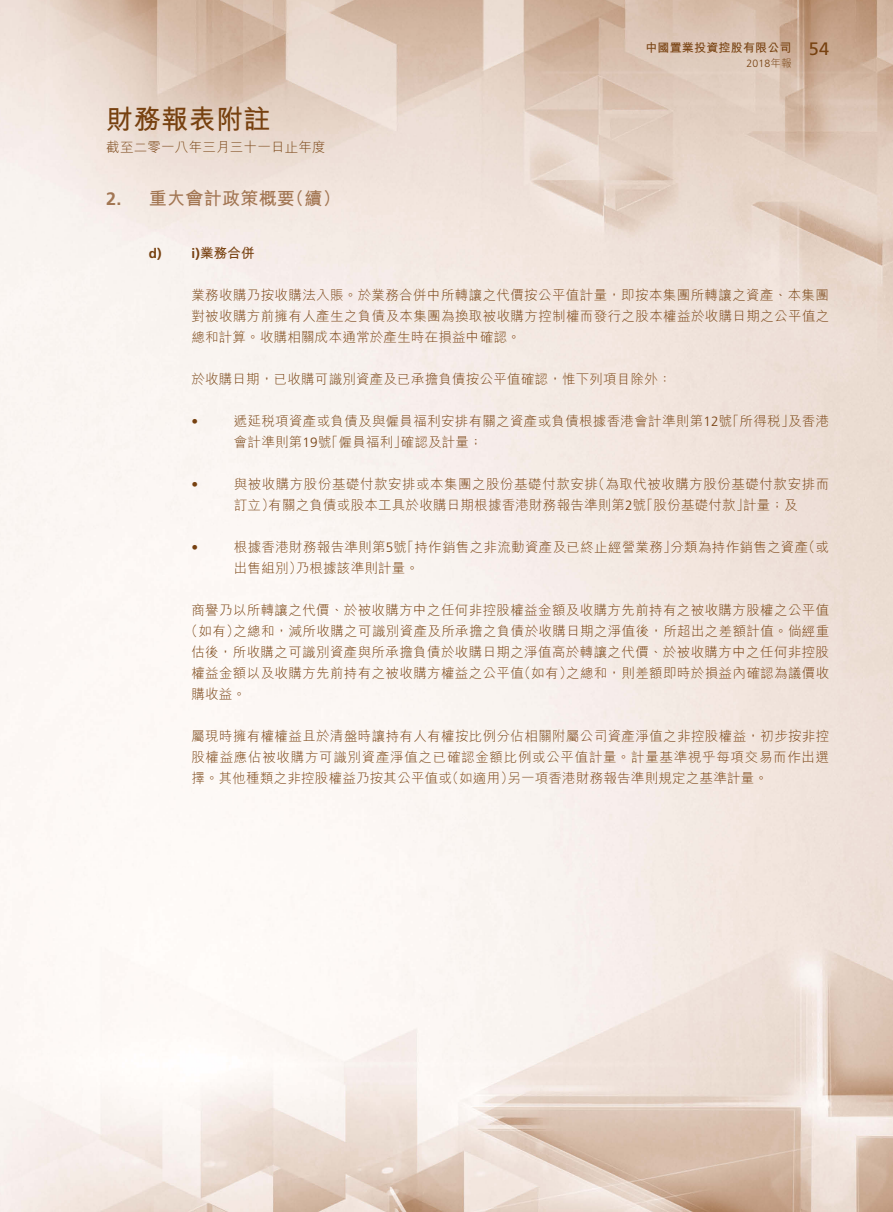
<style>
.page{position:relative;width:893px;height:1212px;background:#fff}
.page>*{position:absolute;margin:0;border:0;box-sizing:border-box;transform-origin:0 0}
.t1{font:700 27px "M Hei HK";letter-spacing:.015em;color:#774110}
.t2{font:700 18px "M Hei HK";letter-spacing:.015em;color:#a27653}
.t3{font:18px "Frutiger LT Std";color:#774110}
.t4{font:700 18px "Frutiger LT Std";color:#a27653}
.t5{font:300 13.5px/21px "M Hei HK";letter-spacing:.03em;color:#774110;text-align:justify}
.t6{font:300 13.5px "M Hei HK";letter-spacing:.05em;color:#774110}
.t7{font:700 13.5px "M Hei HK";color:#774110}
.t8{font:300 13.5px "Frutiger LT Std";color:#774110}
.t9{font:700 13.5px "Frutiger LT Std";color:#774110}
.t10{font:700 12px "M Hei HK";letter-spacing:.015em;color:#774110}
.t11{font:300 10.5px "Frutiger LT Std";color:#774110}
.s1{font-family:"Frutiger LT Std"}
.s2{font-family:"M Hei HK"}
</style>
<div class="page">
<img style="left:0;top:0;width:893px;height:1212px">
<h1 class="t1" style="left:106px;top:99px;width:166px">財務報表附註</h1>
<p class="t5" style="left:106px;top:136px;width:221px">截至二零一八年三月三十一日止年度</p>
<h2 class="t4" style="left:106px;top:188px;width:17px">2.</h2>
<h2 class="t2" style="left:149px;top:185px;width:148px">重大會計政策概要</h2>
<h2 class="t2" style="left:286px;top:185px;width:56px">（續(</h2>
<p class="t9" style="left:149px;top:245px;width:14px">d)</p>
<p class="t7" style="left:191px;top:243px;width:65px"><span class="s1">)i</span> 業務合併</p>
<p class="t10" style="left:645px;top:38px;width:148px">中國置業投資控股有限公司</p>
<p class="t11" style="left:746px;top:57px;width:47px">2018<span class="s2">年報</span></p>
<h2 class="t3" style="left:809px;top:38px;width:22px">54</h2>
<p class="t5" style="left:191px;top:284px;width:640px">業務收購乃按收購法入賬。於業務合併中所轉讓之代價按公平值計量，即按本集團所轉讓之資產、本集團對被收購方前擁有人產生之負債及本集團為換取被收購方控制權而發行之股本權益於收購日期之公平值之總和計算。收購相關成本通常於產生時在損益中確認。</p>
<p class="t5" style="left:191px;top:368px;width:482px">於收購日期，已收購可識別資產及已承擔負債按公平值確認，惟下列項目除外：</p>
<p class="t5" style="left:788px;top:410px;width:43px">及香港</p>
<p class="t5" style="left:234px;top:410px;width:562px">遞延稅項資產或負債及與僱員福利安排有關之資產或負債根據香港會計準則第<span class="s1">12</span> 「號所得稅」</p>
<p class="t8" style="left:191px;top:413px;width:8px">•</p>
<p class="t8" style="left:191px;top:476px;width:8px">•</p>
<p class="t8" style="left:191px;top:539px;width:8px">•</p>
<p class="t5" style="left:234px;top:431px;width:175px">會計準則第<span class="s1">19</span> 「號僱員福利」</p>
<p class="t5" style="left:401px;top:431px;width:84px">確認及計量;</p>
<p class="t5" style="left:234px;top:473px;width:365px">與被收購方股份基礎付款安排或本集團之股份基礎付款安排</p>
<p class="t5" style="left:591px;top:473px;width:239px">（為取代被收購方股份基礎付款安排而</p>
<p class="t5" style="left:234px;top:494px;width:42px">訂立）</p>
<p class="t5" style="left:268px;top:494px;width:483px">有關之負債或股本工具於收購日期根據香港財務報告準則第 「號<span class="s1">2</span> 股份基礎付款」</p>
<p class="t5" style="left:743px;top:494px;width:56px">計量；及</p>
<p class="t5" style="left:802px;top:536px;width:29px">（或</p>
<p class="t5" style="left:234px;top:536px;width:444px">根據香港財務報告準則第 「號<span class="s1">5</span> 持作銷售之非流動資產及已終止經營業務」</p>
<p class="t5" style="left:670px;top:536px;width:139px">分類為持作銷售之資產</p>
<p class="t5" style="left:234px;top:557px;width:70px">出售組別）</p>
<p class="t5" style="left:191px;top:599px;width:639px;text-align:right">商譽乃以所轉讓之代價、於被收購方中之任何非控股權益金額及收購方先前持有之被收購方股權之公平值之總和，減所收購之可識別資產及所承擔之負債於收購日期之淨值後，所超出之差額計值。倘經重</p>
<p class="t5" style="left:296px;top:557px;width:125px">乃根據該準則計量。</p>
<p class="t5" style="left:185px;top:620px;width:57px">（如有）</p>
<p class="t5" style="left:191px;top:641px;width:639px">估後，所收購之可識別資產與所承擔負債於收購日期之淨值高於轉讓之代價、於被收購方中之任何非控股</p>
<p class="t5" style="left:566px;top:662px;width:265px">之總和，則差額即時於損益內確認為議價收</p>
<p class="t5" style="left:517px;top:662px;width:57px">（如有）</p>
<p class="t5" style="left:191px;top:662px;width:334px">權益金額以及收購方先前持有之被收購方權益之公平值購收益。</p>
<p class="t5" style="left:191px;top:725px;width:639px">屬現時擁有權權益且於清盤時讓持有人有權按比例分佔相關附屬公司資產淨值之非控股權益，初步按非控</p>
<p class="t6" style="left:191px;top:747px;width:639px">股權益應佔被收購方可識別資產淨值之已確認金額比例或公平值計量。計量基準視乎每項交易而作出選</p>
<p class="t5" style="left:507px;top:767px;width:262px">另一項香港財務報告準則規定之基準計量。</p>
<p class="t5" style="left:445px;top:767px;width:70px">（如適用）</p>
<p class="t5" style="left:191px;top:767px;width:262px">擇。其他種類之非控股權益乃按其公平值或</p>
</div>
